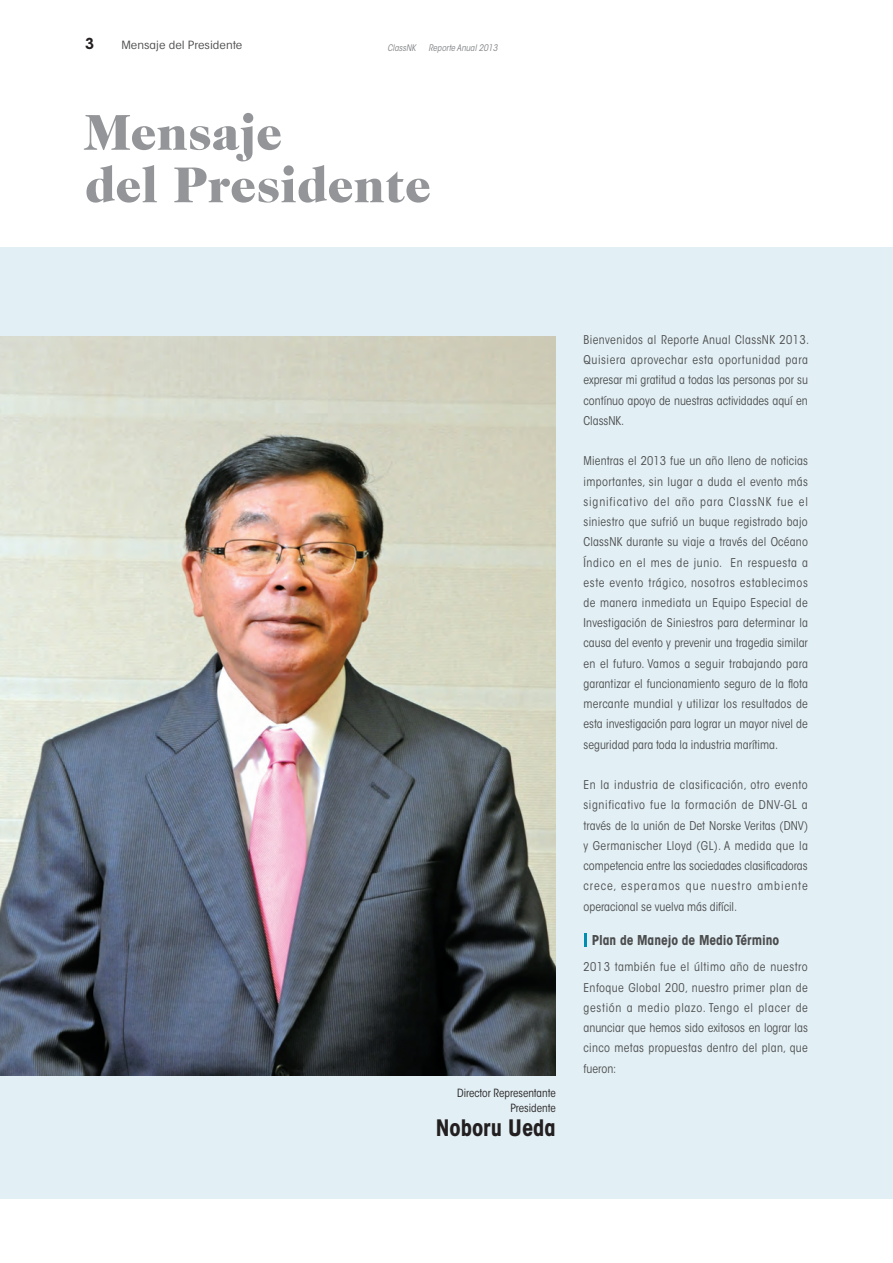
<style>
.page{position:relative;width:893px;height:1263px;background:#fff}
.page>*{position:absolute;margin:0;border:0;box-sizing:border-box;transform-origin:0 0}
.t1{font:900 51px/52.5px "Caslon 224 Std";color:#939598}
.t2{font:700 condensed 22.5px "ITC Avant Garde Std";color:#231f20}
.t3{font:600 15px "ITC Avant Garde Std";color:#231f20}
.t4{font:700 condensed 13.5px "ITC Avant Garde Std";letter-spacing:-.005em;color:#4b4c4d}
.t5{font:condensed 12px/20.2px "ITC Avant Garde Std";color:#4b4c4d;text-align:justify}
.t6{font:condensed 11.25px/15px "ITC Avant Garde Std";color:#231f20;text-align:right}
.t7{font:condensed 11.25px "ITC Avant Garde Std";color:#4b4c4d;scale:1.2 1}
.t8{font:italic condensed 9px "ITC Avant Garde Std";color:#808285}
</style>
<div class="page">
<div style="left:0;top:248px;width:893px;height:951px;background:#e2eff4"></div>
<img style="left:0;top:337px;width:556px;height:738px">
<svg style="left:584px;top:934px;width:3px;height:13px"></svg>
<p class="t3" style="left:85px;top:35px;width:11px">3</p>
<p class="t7" style="left:121px;top:39px;width:102px">Mensaje del Presidente</p>
<p class="t8" style="left:388px;top:42px;width:30px">ClassNK</p>
<p class="t8" style="left:428px;top:42px;width:71px">Reporte Anual 2013</p>
<h1 class="t1" style="left:85px;top:106px;width:348px">Mensaje<br>del Presidente</h1>
<p class="t6" style="left:457px;top:1085px;width:100px">Director Representante<br>Presidente</p>
<h2 class="t2" style="left:436px;top:1113px;width:121px">Noboru Ueda</h2>
<p class="t5" style="left:584px;top:329px;width:227px">Bienvenidos al Reporte Anual ClassNK 2013.<br>Quisiera aprovechar esta oportunidad para expresar mi gratitud a todas las personas por su contínuo apoyo de nuestras actividades aquí en ClassNK.</p>
<p class="t5" style="left:584px;top:451px;width:226px">Mientras el 2013 fue un año lleno de noticias importantes, sin lugar a duda el evento más significativo del año para ClassNK fue el siniestro que sufrió un buque registrado bajo ClassNK durante su viaje a través del Océano Índico en el mes de junio. En respuesta a este evento trágico, nosotros establecimos de manera inmediata un Equipo Especial de Investigación de Siniestros para determinar la causa del evento y prevenir una tragedia similar en el futuro. Vamos a seguir trabajando para garantizar el funcionamiento seguro de la flota mercante mundial y utilizar los resultados de esta investigación para lograr un mayor nivel de seguridad para toda la industria marítima.</p>
<p class="t5" style="left:584px;top:775px;width:226px">En la industria de clasificación, otro evento significativo fue la formación de DNV-GL a través de la unión de Det Norske Veritas (DNV) y Germanischer Lloyd (GL). A medida que la competencia entre las sociedades clasificadoras crece, esperamos que nuestro ambiente operacional se vuelva más difícil.</p>
<p class="t4" style="left:592px;top:931px;width:189px">Plan de Manejo de Medio Término</p>
<p class="t5" style="left:584px;top:957px;width:226px">2013 también fue el último año de nuestro Enfoque Global 200, nuestro primer plan de gestión a medio plazo. Tengo el placer de anunciar que hemos sido exitosos en lograr las cinco metas propuestas dentro del plan, que fueron:</p>
</div>
